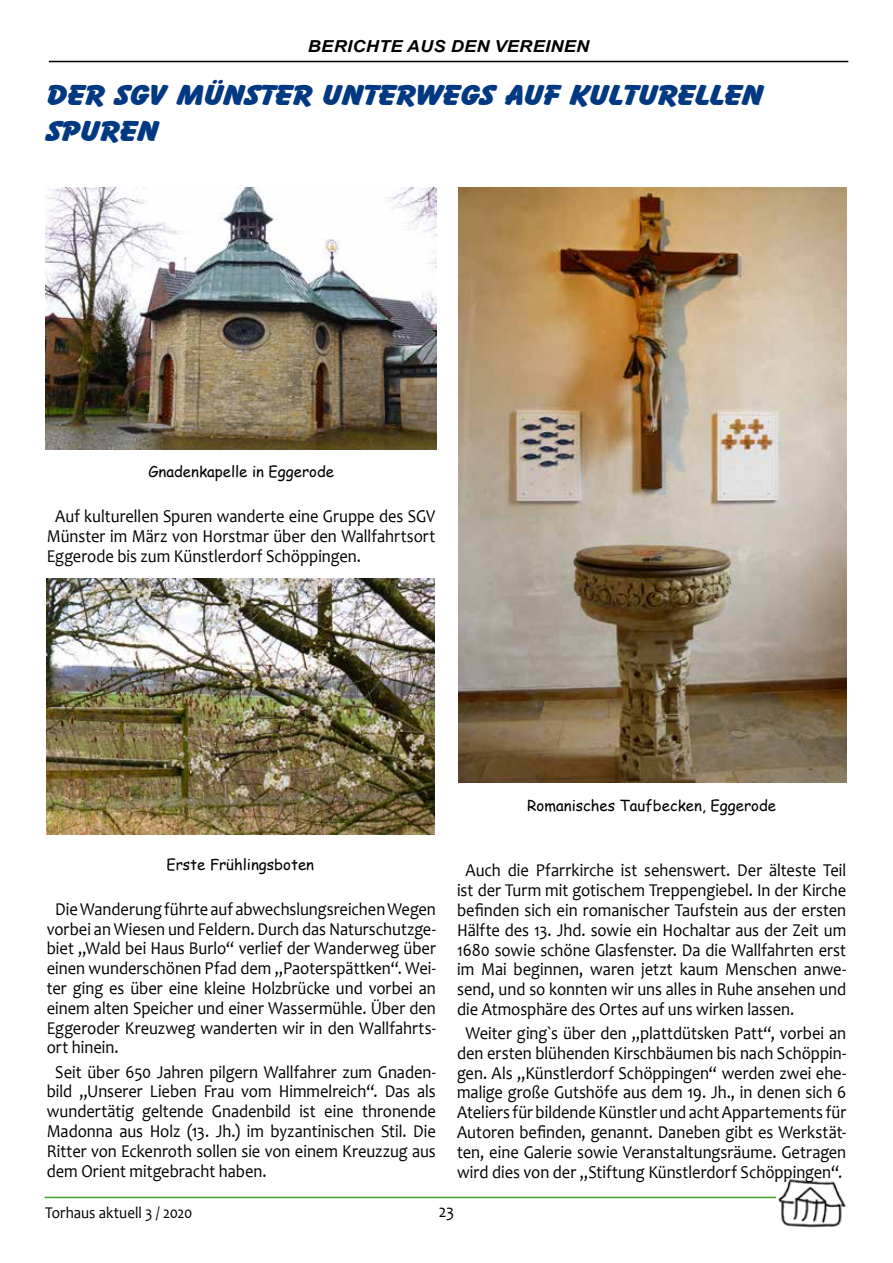
<style>
.page{position:relative;width:893px;height:1263px;background:#fff}
.page>*{position:absolute;margin:0;border:0;box-sizing:border-box;transform-origin:0 0}
.t1{font:30px/36px "Cartoon Wide";letter-spacing:-.01em;color:#003882}
.t2{font:18.15px/19.8px "Candara";color:#000;text-align:justify;scale:.91 1}
.t3{font:italic 700 16.5px "Arial";letter-spacing:.015em;color:#000;scale:1.1 1}
.t4{font:16.5px "Candara";color:#000;scale:.91 1}
.t5{font:15px "Comic Sans MS";color:#000}
</style>
<div class="page">
<hr style="left:45px;top:1197px;width:732px;height:1px;background:#44a12b">
<img style="left:778px;top:1178px;width:68px;height:50px">
<hr style="left:49px;top:61px;width:799px;height:1px;background:#000">
<img style="left:46px;top:187px;width:390px;height:262px">
<img style="left:47px;top:579px;width:388px;height:256px">
<img style="left:459px;top:187px;width:387px;height:596px">
<p class="t3" style="left:308px;top:35px;width:257px">BERICHTE AUS DEN VEREINEN</p>
<h1 class="t1" style="left:47px;top:78px;width:719px">DER SGV MÜNSTER UNTERWEGS AUF KULTURELLEN<br>SPUREN</h1>
<p class="t5" style="left:148px;top:460px;width:187px">Gnadenkapelle in Eggerode</p>
<p class="t2" style="left:47px;top:506px;width:428px;text-indent:8px">Auf kulturellen Spuren wanderte eine Gruppe des SGV Münster im März von Horstmar über den Wallfahrtsort Eggerode bis zum Künstlerdorf Schöppingen.</p>
<p class="t5" style="left:166px;top:853px;width:149px">Erste Frühlingsboten</p>
<p class="t2" style="left:47px;top:899px;width:429px;text-indent:9px">Die Wanderung führte auf abwechslungsreichen Wegen vorbei an Wiesen und Feldern. Durch das Naturschutzge&shy;biet „Wald bei Haus Burlo“ verlief der Wanderweg über einen wunderschönen Pfad dem „Paoterspättken“. Wei&shy;ter ging es über eine kleine Holzbrücke und vorbei an einem alten Speicher und einer Wassermühle. Über den Eggeroder Kreuzweg wanderten wir in den Wallfahrts&shy;ort hinein.</p>
<p class="t2" style="left:47px;top:1061px;width:429px;text-indent:8px">Seit über 650 Jahren pilgern Wallfahrer zum Gnaden&shy;bild „Unserer Lieben Frau vom Himmelreich“. Das als wundertätig geltende Gnadenbild ist eine thronende Madonna aus Holz (13. Jh.) im byzantinischen Stil. Die Ritter von Eckenroth sollen sie von einem Kreuzzug aus dem Orient mitgebracht haben.</p>
<p class="t5" style="left:527px;top:795px;width:250px">Romanisches Taufbecken, Eggerode</p>
<p class="t2" style="left:457px;top:860px;width:429px;text-indent:9px">Auch die Pfarrkirche ist sehenswert. Der älteste Teil ist der Turm mit gotischem Treppengiebel. In der Kirche befinden sich ein romanischer Taufstein aus der ersten Hälfte des 13. Jhd. sowie ein Hochaltar aus der Zeit um 1680 sowie schöne Glasfenster. Da die Wallfahrten erst im Mai beginnen, waren jetzt kaum Menschen anwe&shy;send, und so konnten wir uns alles in Ruhe ansehen und die Atmosphäre des Ortes auf uns wirken lassen.</p>
<p class="t2" style="left:457px;top:1023px;width:429px;text-align:center">Weiter ging`s über den „plattdütsken Patt“, vorbei an den ersten blühenden Kirschbäumen bis nach Schöppin&shy;gen. Als „Künstlerdorf Schöppingen“ werden zwei ehe&shy;malige große Gutshöfe aus dem 19. Jh., in denen sich 6<br>Ateliers für bildende Künstler und acht Appartements für Autoren befinden, genannt. Daneben gibt es Werkstät&shy;ten, eine Galerie sowie Veranstaltungsräume. Getragen wird dies von der „Stiftung Künstlerdorf Schöppingen“.</p>
<p class="t4" style="left:45px;top:1202px;width:164px">Torhaus aktuell 3 / 2020</p>
<p class="t2" style="left:439px;top:1201px;width:18px">23</p>
</div>
